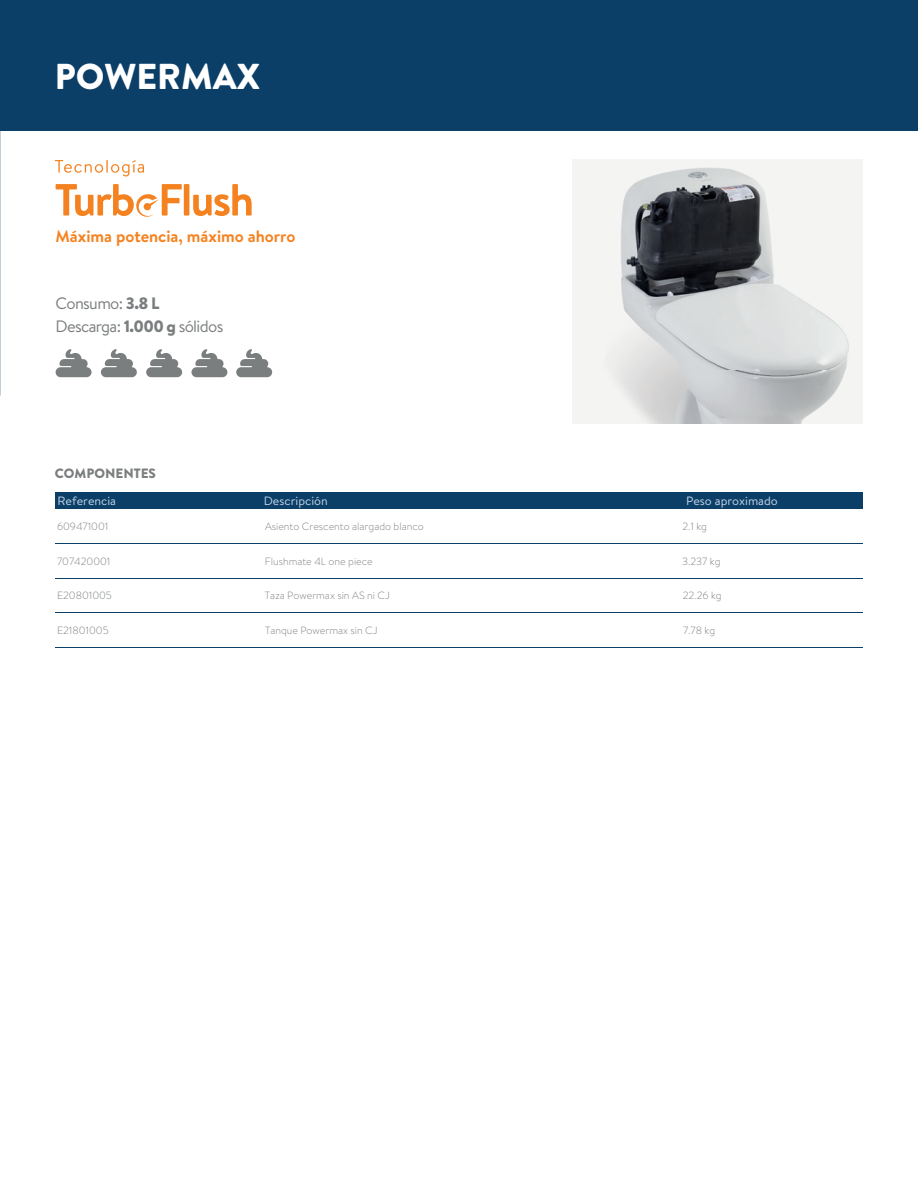
<style>
.page{position:relative;width:918px;height:1188px;background:#fff}
.page>*{position:absolute;margin:0;border:0;box-sizing:border-box;transform-origin:0 0}
.t1{font:900 36px "Brandon Text";color:#fff}
.t2{font:16.5px "Brandon Text";letter-spacing:-.04em;color:#7b7e7f}
.t3{font:700 16.5px "Brandon Text";color:#f58220}
.t4{font:900 13.5px "Brandon Grotesque";color:#7b7e7f}
.t5{font:12px "Brandon Text";color:#c5d4e7}
.t6{font:300 10.5px "Brandon Text";color:#7c7f81}
.s1{font-weight:900}
</style>
<div class="page">
<div style="left:0;top:0;width:918px;height:131px;background:#0b3f68"></div>
<hr style="left:55px;top:647px;width:808px;height:1px;background:#0b3f68">
<hr style="left:55px;top:612px;width:808px;height:1px;background:#0b3f68">
<hr style="left:55px;top:578px;width:808px;height:1px;background:#0b3f68">
<hr style="left:55px;top:543px;width:808px;height:1px;background:#0b3f68">
<div style="left:55px;top:492px;width:808px;height:17px;background:#0b3f68"></div>
<img style="left:573px;top:160px;width:290px;height:264px">
<svg style="left:55px;top:160px;width:89px;height:17px"></svg>
<div style="left:184px;top:184px;width:5px;height:32px;background:#f58220"></div>
<svg style="left:193px;top:184px;width:59px;height:32px"></svg>
<svg style="left:56px;top:184px;width:126px;height:33px"></svg>
<svg style="left:56px;top:349px;width:36px;height:28px"></svg>
<svg style="left:101px;top:349px;width:36px;height:28px"></svg>
<svg style="left:146px;top:349px;width:36px;height:28px"></svg>
<svg style="left:191px;top:349px;width:36px;height:28px"></svg>
<svg style="left:236px;top:349px;width:36px;height:28px"></svg>
<h1 class="t1" style="left:55px;top:51px;width:207px">POWERMAX</h1>
<h2 class="t3" style="left:56px;top:224px;width:241px">Máxima potencia, máximo ahorro</h2>
<h2 class="t2" style="left:56px;top:292px;width:105px">Consumo: <span class="s1">3.8 L</span></h2>
<h2 class="t2" style="left:56px;top:315px;width:169px">Descarga: <span class="s1">1.000 g</span> sólidos</h2>
<p class="t4" style="left:55px;top:464px;width:103px">COMPONENTES</p>
<p class="t5" style="left:57px;top:493px;width:60px">Referencia</p>
<p class="t5" style="left:264px;top:493px;width:66px">Descripción</p>
<p class="t5" style="left:686px;top:493px;width:93px">Peso aproximado</p>
<p class="t6" style="left:57px;top:519px;width:53px">609471001</p>
<p class="t6" style="left:265px;top:519px;width:160px">Asiento Crescento alargado blanco</p>
<p class="t6" style="left:682px;top:519px;width:26px">2.1 kg</p>
<p class="t6" style="left:57px;top:554px;width:55px">707420001</p>
<p class="t6" style="left:265px;top:554px;width:109px">Flushmate 4L one piece</p>
<p class="t6" style="left:682px;top:554px;width:40px">3.237 kg</p>
<p class="t6" style="left:57px;top:588px;width:56px">E20801005</p>
<p class="t6" style="left:265px;top:588px;width:127px">Taza Powermax sin AS ni CJ</p>
<p class="t6" style="left:683px;top:588px;width:40px">22.26 kg</p>
<p class="t6" style="left:57px;top:623px;width:53px">E21801005</p>
<p class="t6" style="left:265px;top:623px;width:114px">Tanque Powermax sin CJ</p>
<p class="t6" style="left:683px;top:623px;width:34px">7.78 kg</p>
</div>
